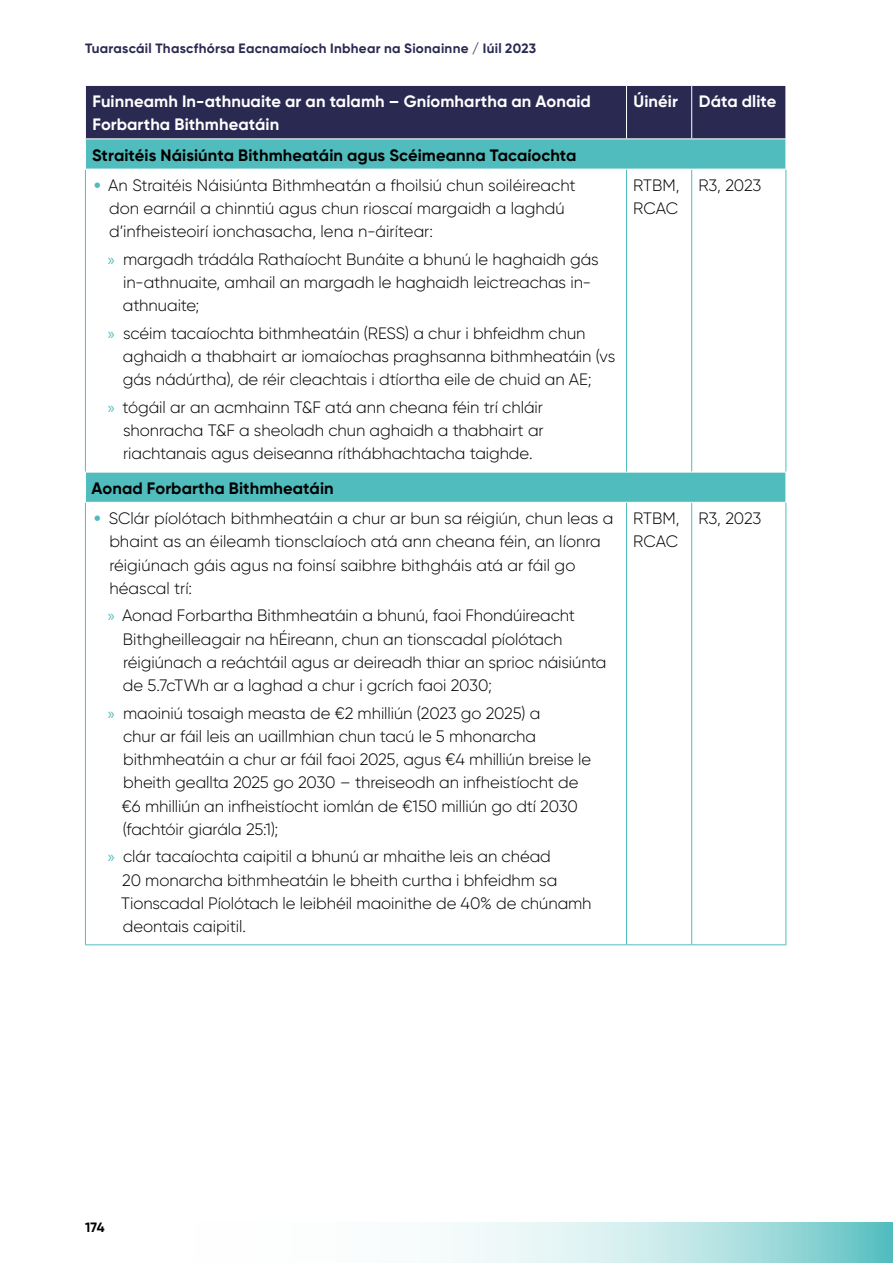
<style>
.page{position:relative;width:893px;height:1263px;background:#fff}
.page>*{position:absolute;margin:0;border:0;box-sizing:border-box;transform-origin:0 0}
.Cell_Body{font:300 16.5px/23.2px "Gilroy";letter-spacing:-.005em;color:#000}
.Cell_Body-2{font:700 16.5px/23.2px "Gilroy";letter-spacing:.005em;color:#fff}
.Cell_Body-3{font:700 16.5px "Gilroy";letter-spacing:.005em;color:#000}
.t1{font:700 13.5px "Gilroy";letter-spacing:.02em;color:#2a2951}
.t2{font:700 13.5px "Gilroy";color:#000}
.s1{font-weight:900;color:#50bcbd}
.s2{font-family:"Myriad Pro";font-weight:400;color:#50bcbd}
</style>
<div class="page">
<svg style="left:446px;top:1222px;width:446px;height:41px;background:#bce5e5"></svg>
<div style="left:86px;top:86px;width:699px;height:52px;background:#2a2951"></div>
<svg style="left:86px;top:139px;width:699px;height:363px"></svg>
<hr style="left:626px;top:86px;width:1px;height:52px;background:#fff">
<hr style="left:691px;top:86px;width:1px;height:52px;background:#fff">
<hr style="left:626px;top:169px;width:1px;height:303px;background:#50bcbd">
<hr style="left:691px;top:169px;width:1px;height:303px;background:#50bcbd">
<hr style="left:626px;top:503px;width:1px;height:441px;background:#50bcbd">
<hr style="left:691px;top:503px;width:1px;height:441px;background:#50bcbd">
<hr style="left:85px;top:944px;width:541px;height:1px;background:#50bcbd">
<hr style="left:626px;top:944px;width:66px;height:1px;background:#50bcbd">
<hr style="left:692px;top:944px;width:94px;height:1px;background:#50bcbd">
<hr style="left:85px;top:169px;width:1px;height:303px;background:#50bcbd">
<hr style="left:785px;top:169px;width:1px;height:303px;background:#50bcbd">
<hr style="left:85px;top:472px;width:541px;height:1px;background:#fff">
<hr style="left:626px;top:472px;width:66px;height:1px;background:#fff">
<hr style="left:692px;top:472px;width:94px;height:1px;background:#fff">
<hr style="left:85px;top:169px;width:541px;height:1px;background:#fff">
<hr style="left:626px;top:169px;width:66px;height:1px;background:#fff">
<hr style="left:692px;top:169px;width:94px;height:1px;background:#fff">
<hr style="left:85px;top:503px;width:1px;height:441px;background:#50bcbd">
<hr style="left:785px;top:503px;width:1px;height:441px;background:#50bcbd">
<p class="t1" style="left:85px;top:40px;width:453px">Tuarascáil Thascfhórsa Eacnamaíoch Inbhear na Sionainne / Iúil 2023</p>
<p class="Cell_Body-2" style="left:93px;top:90px;width:500px">Fuinneamh In-athnuaite ar an talamh – Gníomhartha an Aonaid<br>Forbartha Bithmheatáin</p>
<p class="Cell_Body-2" style="left:633px;top:90px;width:46px">Úinéir</p>
<p class="Cell_Body-2" style="left:699px;top:90px;width:79px">Dáta dlite</p>
<p class="Cell_Body-3" style="left:92px;top:144px;width:486px">Straitéis Náisiúnta Bithmheatáin agus Scéimeanna Tacaíochta</p>
<p class="Cell_Body" style="left:109px;top:173px;width:468px;text-indent:-15px"><span class="s1">•</span> An Straitéis Náisiúnta Bithmheatán a fhoilsiú chun soiléireacht don earnáil a chinntiú agus chun rioscaí margaidh a laghdú d’infheisteoirí ionchasacha, lena n-áirítear:</p>
<p class="Cell_Body" style="left:123px;top:247px;width:477px;text-indent:-15px"><span class="s2">»</span> margadh trádála Rathaíocht Bunáite a bhunú le haghaidh gás in-athnuaite, amhail an margadh le haghaidh leictreachas in&shy;athnuaite;</p>
<p class="Cell_Body" style="left:123px;top:321px;width:494px;text-indent:-15px"><span class="s2">»</span> scéim tacaíochta bithmheatáin (RESS) a chur i bhfeidhm chun aghaidh a thabhairt ar iomaíochas praghsanna bithmheatáin (vs gás nádúrtha), de réir cleachtais i dtíortha eile de chuid an AE;</p>
<p class="Cell_Body" style="left:123px;top:395px;width:422px;text-align:justify;text-indent:-15px"><span class="s2">»</span> tógáil ar an acmhainn T&amp;F atá ann cheana féin trí chláir shonracha T&amp;F a sheoladh chun aghaidh a thabhairt ar riachtanais agus deiseanna ríthábhachtacha taighde.</p>
<p class="Cell_Body" style="left:633px;top:173px;width:48px">RTBM,<br>RCAC</p>
<p class="Cell_Body" style="left:698px;top:173px;width:65px">R3, 2023</p>
<p class="Cell_Body-3" style="left:92px;top:478px;width:244px">Aonad Forbartha Bithmheatáin</p>
<p class="Cell_Body" style="left:109px;top:506px;width:506px;text-indent:-15px"><span class="s1">•</span> SClár píolótach bithmheatáin a chur ar bun sa réigiún, chun leas a bhaint as an éileamh tionsclaíoch atá ann cheana féin, an líonra réigiúnach gáis agus na foinsí saibhre bithgháis atá ar fáil go héascal trí:</p>
<p class="Cell_Body" style="left:123px;top:604px;width:485px;text-indent:-15px"><span class="s2">»</span> Aonad Forbartha Bithmheatáin a bhunú, faoi Fhondúireacht Bithgheilleagair na hÉireann, chun an tionscadal píolótach réigiúnach a reáchtáil agus ar deireadh thiar an sprioc náisiúnta de 5.7cTWh ar a laghad a chur i gcrích faoi 2030;</p>
<p class="Cell_Body" style="left:122px;top:701px;width:471px;text-indent:-14px"><span class="s2">»</span> maoiniú tosaigh measta de €2 mhilliún (2023 go 2025) a<br>chur ar fáil leis an uaillmhian chun tacú le 5 mhonarcha bithmheatáin a chur ar fáil faoi 2025, agus €4 mhilliún breise le bheith geallta 2025 go 2030 – threiseodh an infheistíocht de €6 mhilliún an infheistíocht iomlán de €150 milliún go dtí 2030 (fachtóir giarála 25:1);</p>
<p class="Cell_Body" style="left:121px;top:845px;width:472px;text-indent:-13px"><span class="s2">»</span> clár tacaíochta caipitil a bhunú ar mhaithe leis an chéad<br>20 monarcha bithmheatáin le bheith curtha i bhfeidhm sa Tionscadal Píolótach le leibhéil maoinithe de 40% de chúnamh deontais caipitil.</p>
<p class="Cell_Body" style="left:633px;top:506px;width:48px">RTBM,<br>RCAC</p>
<p class="Cell_Body" style="left:698px;top:506px;width:65px">R3, 2023</p>
<p class="t2" style="left:85px;top:1219px;width:21px">174</p>
</div>
